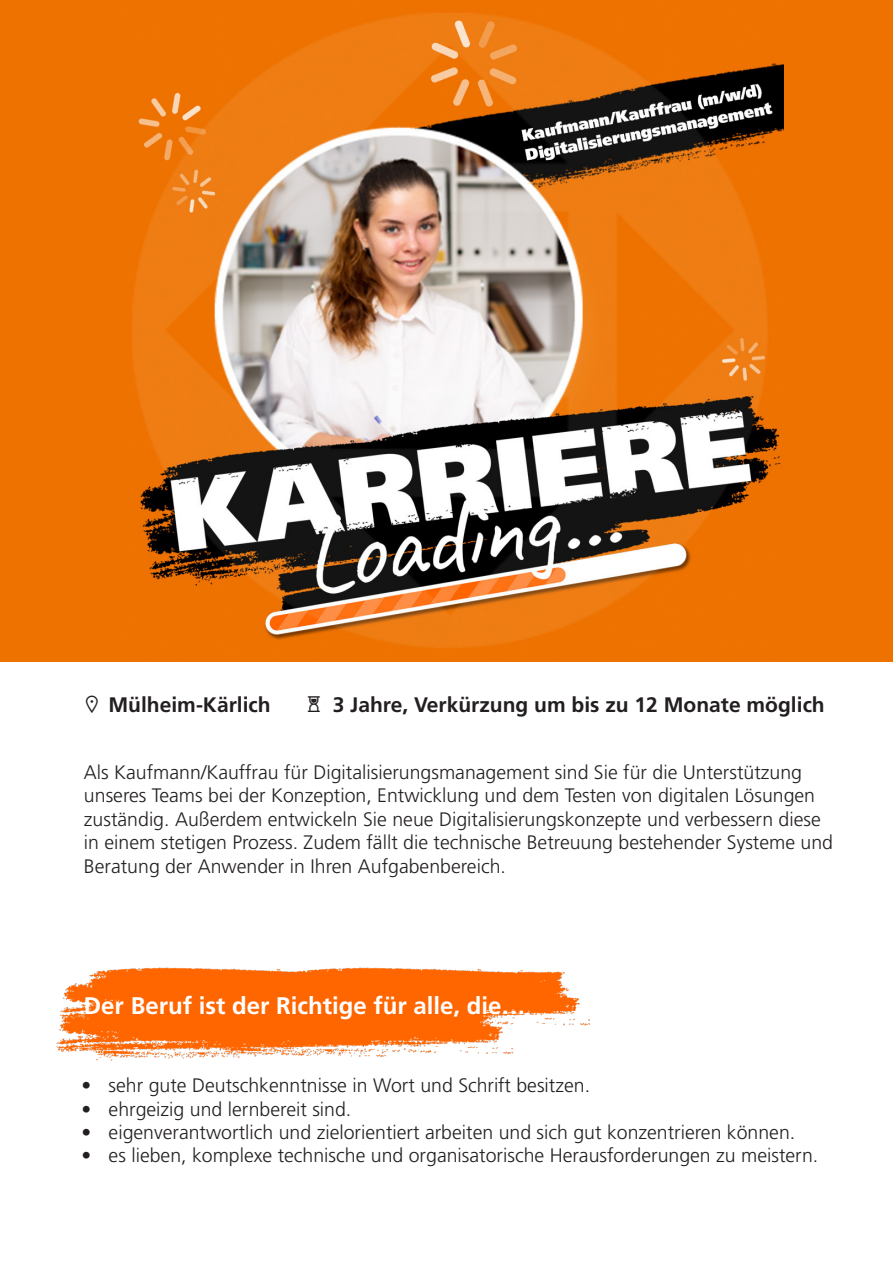
<style>
.page{position:relative;width:893px;height:1263px;background:#fff}
.page>*{position:absolute;margin:0;border:0;box-sizing:border-box;transform-origin:0 0}
.t1{font:700 24px "Frutiger LT Pro";color:#fff}
.t2{font:700 21px "Frutiger LT Pro";color:#231f20}
.t3{font:300 19.5px/23.4px "Frutiger LT Pro";color:#231f20}
</style>
<div class="page">
<img style="left:56px;top:967px;width:535px;height:94px">
<div style="left:0;top:0;width:893px;height:661px;background:#ee7200"></div>
<img style="left:132px;top:13px;width:651px;height:635px">
<p class="t2" style="left:108px;top:692px;width:164px">Mülheim-Kärlich</p>
<p class="t2" style="left:333px;top:692px;width:494px">3 Jahre, Verkürzung um bis zu 12 Monate möglich</p>
<p class="t3" style="left:84px;top:760px;width:751px">Als Kaufmann/Kauffrau für Digitalisierungsmanagement sind Sie für die Unterstützung unseres Teams bei der Konzeption, Entwicklung und dem Testen von digitalen Lösungen zuständig. Außerdem entwickeln Sie neue Digitalisierungskonzepte und verbessern diese in einem stetigen Prozess. Zudem fällt die technische Betreuung bestehender Systeme und Beratung der Anwender in Ihren Aufgabenbereich.</p>
<p class="t1" style="left:84px;top:992px;width:443px">Der Beruf ist der Richtige für alle, die…</p>
<p class="t3" style="left:82px;top:1074px;width:510px">• sehr gute Deutschkenntnisse in Wort und Schrift besitzen.</p>
<p class="t3" style="left:82px;top:1097px;width:271px">• ehrgeizig und lernbereit sind.</p>
<p class="t3" style="left:82px;top:1121px;width:715px">• eigenverantwortlich und zielorientiert arbeiten und sich gut konzentrieren können.</p>
<p class="t3" style="left:82px;top:1144px;width:738px">• es lieben, komplexe technische und organisatorische Herausforderungen zu meistern.</p>
</div>
